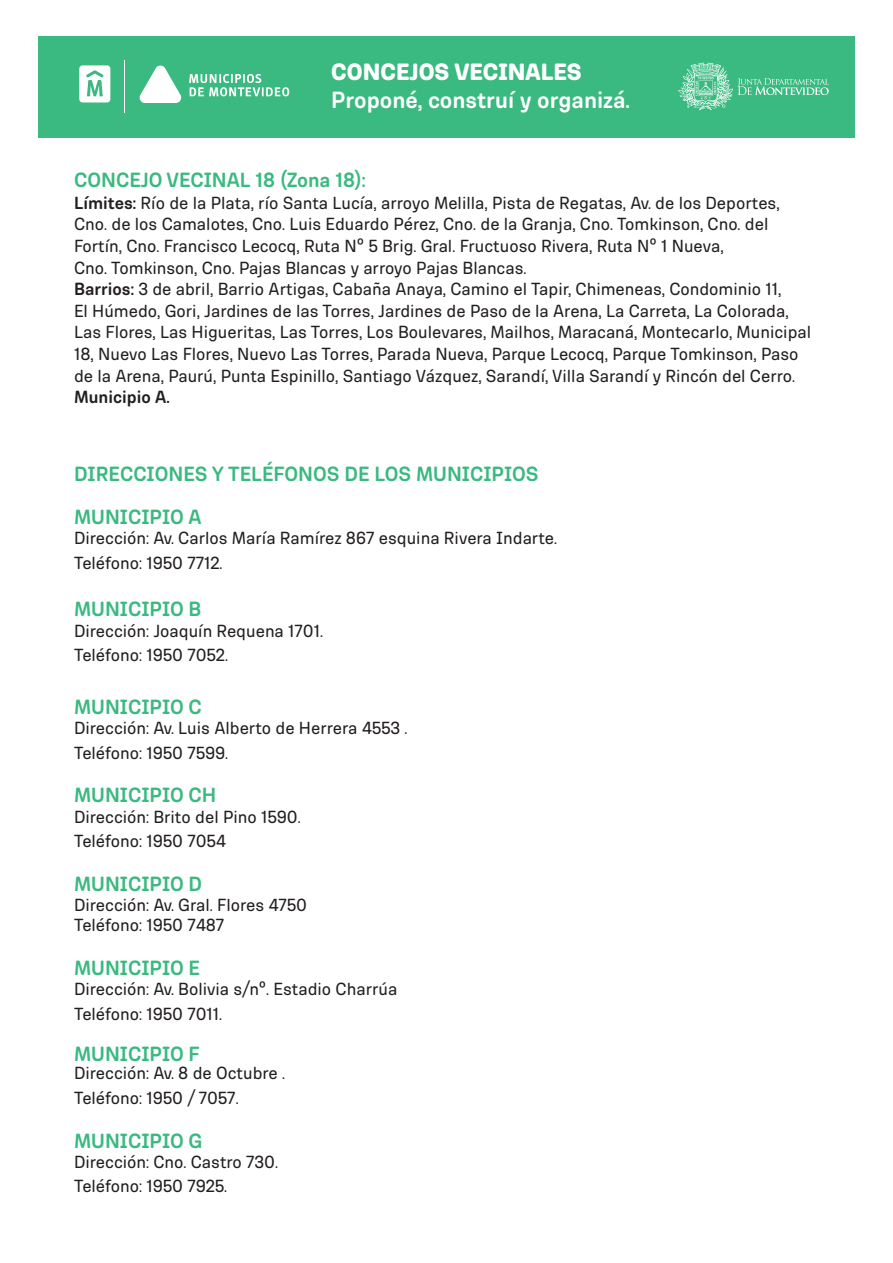
<style>
.page{position:relative;width:893px;height:1263px;background:#fff}
.page>*{position:absolute;margin:0;border:0;box-sizing:border-box;transform-origin:0 0}
.t1{font:700 23.85px "Ciudadana";color:#fff}
.t2{font:900 23.85px "Ciudadana";color:#fff}
.t3{font:700 21px/43.8px "Ciudadana";color:#3ab980}
.t4{font:18px/21.6px "Ciudadana";color:#231f20}
.t5{font:700 18px "Ciudadana";color:#231f20}
.s1{font-weight:700}
</style>
<div class="page">
<div style="left:38px;top:36px;width:817px;height:101px;background:#3ab980"></div>
<hr style="left:124px;top:60px;width:1px;height:53px;background:#fff">
<svg style="left:139px;top:65px;width:43px;height:38px"></svg>
<svg style="left:189px;top:74px;width:100px;height:22px"></svg>
<svg style="left:79px;top:65px;width:31px;height:37px"></svg>
<svg style="left:678px;top:63px;width:151px;height:47px"></svg>
<h1 class="t2" style="left:331px;top:57px;width:252px">CONCEJOS VECINALES</h1>
<h1 class="t1" style="left:331px;top:86px;width:300px">Proponé, construí y organizá.</h1>
<p class="t3" style="left:74px;top:158px;width:293px">CONCEJO VECINAL 18 (Zona 18):</p>
<p class="t4" style="left:74px;top:191px;width:739px"><span class="s1">Límites:</span> Río de la Plata, río Santa Lucía, arroyo Melilla, Pista de Regatas, Av. de los Deportes, Cno. de los Camalotes, Cno. Luis Eduardo Pérez, Cno. de la Granja, Cno. Tomkinson, Cno. del Fortín, Cno. Francisco Lecocq, Ruta Nº 5 Brig. Gral. Fructuoso Rivera, Ruta Nº 1 Nueva,<br>Cno. Tomkinson, Cno. Pajas Blancas y arroyo Pajas Blancas.<br><span class="s1">Barrios:</span> 3 de abril, Barrio Artigas, Cabaña Anaya, Camino el Tapir, Chimeneas, Condominio 11,<br>El Húmedo, Gori, Jardines de las Torres, Jardines de Paso de la Arena, La Carreta, La Colorada, Las Flores, Las Higueritas, Las Torres, Los Boulevares, Mailhos, Maracaná, Montecarlo, Municipal 18, Nuevo Las Flores, Nuevo Las Torres, Parada Nueva, Parque Lecocq, Parque Tomkinson, Paso de la Arena, Paurú, Punta Espinillo, Santiago Vázquez, Sarandí, Villa Sarandí y Rincón del Cerro.</p>
<p class="t5" style="left:74px;top:386px;width:97px">Municipio A.</p>
<p class="t3" style="left:74px;top:451px;width:466px">DIRECCIONES Y TELÉFONOS DE LOS MUNICIPIOS<br>MUNICIPIO A</p>
<p class="t4" style="left:74px;top:526px;width:485px;line-height:24.6px">Dirección: Av. Carlos María Ramírez 867 esquina Rivera Indarte.<br>Teléfono: 1950 7712.</p>
<p class="t3" style="left:74px;top:587px;width:129px">MUNICIPIO B</p>
<p class="t4" style="left:74px;top:618px;width:251px;line-height:24.6px">Dirección: Joaquín Requena 1701.<br>Teléfono: 1950 7052.</p>
<p class="t3" style="left:74px;top:684px;width:129px">MUNICIPIO C</p>
<p class="t4" style="left:74px;top:715px;width:335px;line-height:24.6px">Dirección: Av. Luis Alberto de Herrera 4553 .<br>Teléfono: 1950 7599.</p>
<p class="t3" style="left:74px;top:773px;width:144px">MUNICIPIO CH</p>
<p class="t4" style="left:74px;top:804px;width:228px;line-height:24.6px">Dirección: Brito del Pino 1590.<br>Teléfono: 1950 7054</p>
<p class="t3" style="left:74px;top:861px;width:129px">MUNICIPIO D</p>
<p class="t4" style="left:74px;top:895px;width:235px;line-height:20.1px">Dirección: Av. Gral. Flores 4750<br>Teléfono: 1950 7487</p>
<p class="t3" style="left:74px;top:945px;width:127px">MUNICIPIO E</p>
<p class="t4" style="left:74px;top:976px;width:325px;line-height:24.6px">Dirección: Av. Bolivia s/nº. Estadio Charrúa<br>Teléfono: 1950 7011.</p>
<p class="t3" style="left:74px;top:1031px;width:127px">MUNICIPIO F</p>
<p class="t4" style="left:74px;top:1060px;width:212px;line-height:24.6px">Dirección: Av. 8 de Octubre .<br>Teléfono: 1950 / 7057.</p>
<p class="t3" style="left:74px;top:1118px;width:130px">MUNICIPIO G</p>
<p class="t4" style="left:74px;top:1149px;width:205px;line-height:24.6px">Dirección: Cno. Castro 730.<br>Teléfono: 1950 7925.</p>
</div>
